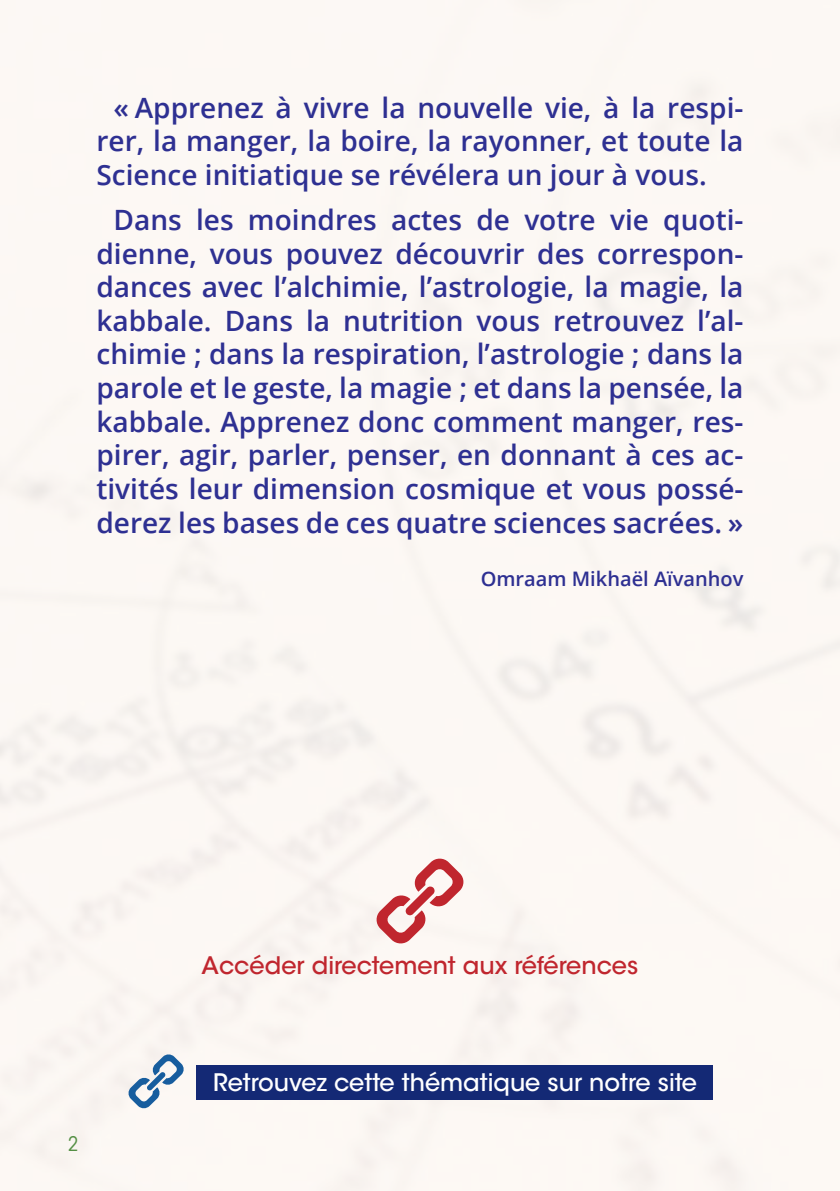
<style>
.page{position:relative;width:840px;height:1191px;background:#fff}
.page>*{position:absolute;margin:0;border:0;box-sizing:border-box;transform-origin:0 0}
.t1{font:600 28px/33.6px "Open Sans";color:#2e3092;text-align:justify}
.t2{font:500 24px "ITC Avant Garde Std";color:#fff}
.t3{font:500 24px "ITC Avant Garde Std";color:#c0262e}
.t4{font:600 20px "Open Sans";color:#2e3092}
.t5{font:condensed 20px "ITC Avant Garde Std";color:#548f44}
</style>
<div class="page">
<div style="left:0;top:0;width:839px;height:1191px;background:#fcf8f4"></div>
<svg style="left:128px;top:1053px;width:56px;height:56px"></svg>
<div style="left:196px;top:1065px;width:515px;height:34px;background:#142975"></div>
<svg style="left:375px;top:857px;width:89px;height:87px"></svg>
<p class="t1" style="left:96px;top:90px;width:648px;text-indent:17px">« Apprenez à vivre la nouvelle vie, à la respi&shy;rer, la manger, la boire, la rayonner, et toute la Science initiatique se révélera un jour à vous.</p>
<p class="t1" style="left:96px;top:202px;width:648px;text-indent:17px">Dans les moindres actes de votre vie quoti&shy;dienne, vous pouvez découvrir des correspon&shy;dances avec l’alchimie, l’astrologie, la magie, la kabbale. Dans la nutrition vous retrouvez l’al&shy;chimie ; dans la respiration, l’astrologie ; dans la parole et le geste, la magie ; et dans la pensée, la kabbale. Apprenez donc comment manger, res&shy;pirer, agir, parler, penser, en donnant à ces ac&shy;tivités leur dimension cosmique et vous possé&shy;derez les bases de ces quatre sciences sacrées. »</p>
<p class="t4" style="left:480px;top:564px;width:264px">Omraam Mikhaël Aïvanhov</p>
<p class="t5" style="left:68px;top:1131px;width:12px">2</p>
<p class="t3" style="left:201px;top:950px;width:438px">Accéder directement aux références</p>
<p class="t2" style="left:213px;top:1067px;width:485px">Retrouvez cette thématique sur notre site</p>
</div>
